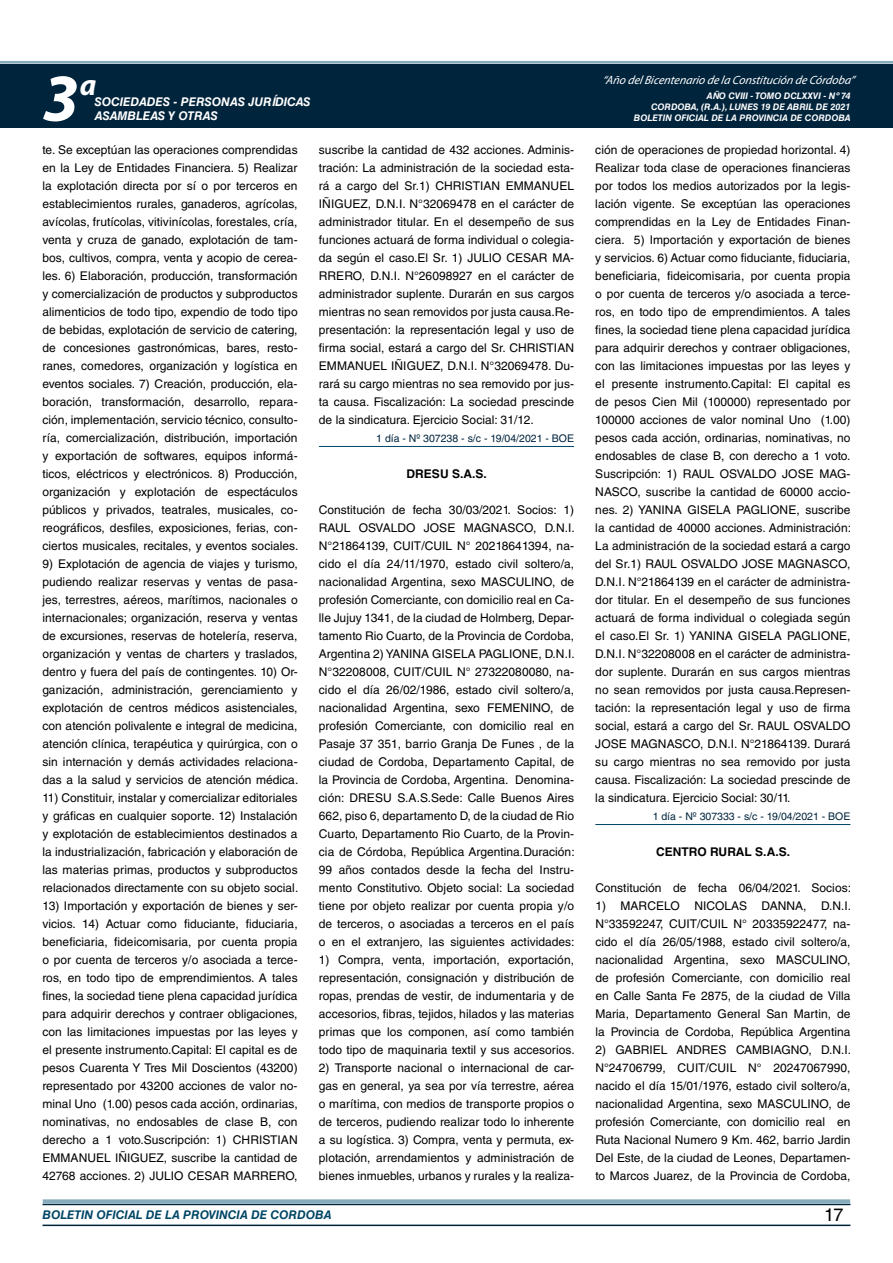
<style>
.page{position:relative;width:893px;height:1263px;background:#fff}
.page>*{position:absolute;margin:0;border:0;box-sizing:border-box;transform-origin:0 0}
.t1{font:italic 700 67.5px "Myriad Pro";color:#fff}
.t2{font:italic 700 30px "Myriad Pro";color:#fff}
.t3{font:18px "Helvetica LT Std";color:#000}
.t4{font:12px/18px "Helvetica LT Std";letter-spacing:.005em;color:#000;text-align:justify}
.t5{font:italic 12px "Myriad Pro";color:#fff}
.t6{font:italic 700 12px "Helvetica LT Std";color:#fff}
.t7{font:italic 700 12px "Helvetica LT Std";color:#004666}
.t8{font:700 12px "Helvetica LT Std";letter-spacing:.005em;color:#000}
.t9{font:10.5px "Helvetica LT Std";color:#00243c}
.t10{font:italic 700 9px/10.8px "Helvetica LT Std";color:#fff;text-align:right}
</style>
<div class="page">
<div style="left:0;top:61px;width:893px;height:6px;background:#fff;opacity:.75"></div>
<div style="left:0;top:64px;width:893px;height:64px;background:#00243c"></div>
<hr style="left:43px;top:1224px;width:807px;height:2px;background:#00243c">
<div style="left:42px;top:1198px;width:809px;height:8px;background:#fff;opacity:.75"></div>
<hr style="left:319px;top:446px;width:255px;height:1px;background:#004666">
<hr style="left:595px;top:824px;width:255px;height:1px;background:#004666">
<h1 class="t1" style="left:43px;top:54px;width:38px">3</h1>
<h2 class="t2" style="left:80px;top:66px;width:18px">a</h2>
<p class="t6" style="left:95px;top:94px;width:217px">SOCIEDADES - PERSONAS JURÍDICAS</p>
<p class="t6" style="left:95px;top:109px;width:125px">ASAMBLEAS Y OTRAS</p>
<p class="t5" style="left:603px;top:72px;width:254px">“Año delBicentenario de la Constitución de Córdoba”</p>
<p class="t10" style="left:634px;top:91px;width:218px">AÑO CVIII - TOMO DCLXXVI - Nº 74<br>CORDOBA, (R.A.), LUNES 19 DE ABRIL DE 2021<br>BOLETIN OFICIAL DE LA PROVINCIA DE CORDOBA</p>
<p class="t4" style="left:43px;top:141px;width:257px">te. Se exceptúan las operaciones comprendidas en la Ley de Entidades Financiera. 5) Realizar la explotación directa por sí o por terceros en establecimientos rurales, ganaderos, agrícolas, avícolas, frutícolas, vitivinícolas, forestales, cría, venta y cruza de ganado, explotación de tam&shy;bos, cultivos, compra, venta y acopio de cerea&shy;les. 6) Elaboración, producción, transformación y comercialización de productos y subproductos alimenticios de todo tipo, expendio de todo tipo de bebidas, explotación de servicio de catering, de concesiones gastronómicas, bares, resto&shy;ranes, comedores, organización y logística en eventos sociales. 7) Creación, producción, ela&shy;boración, transformación, desarrollo, repara&shy;ción, implementación, servicio técnico, consulto&shy;ría, comercialización, distribución, importación y exportación de softwares, equipos informá&shy;ticos, eléctricos y electrónicos. 8) Producción, organización y explotación de espectáculos públicos y privados, teatrales, musicales, co&shy;reográficos, desfiles, exposiciones, ferias, con&shy;ciertos musicales, recitales, y eventos sociales.</p>
<p class="t4" style="left:43px;top:555px;width:257px">9) Explotación de agencia de viajes y turismo, pudiendo realizar reservas y ventas de pasa&shy;jes, terrestres, aéreos, marítimos, nacionales o internacionales; organización, reserva y ventas de excursiones, reservas de hotelería, reserva, organización y ventas de charters y traslados, dentro y fuera del país de contingentes. 10) Or&shy;ganización, administración, gerenciamiento y explotación de centros médicos asistenciales, con atención polivalente e integral de medicina, atención clínica, terapéutica y quirúrgica, con o sin internación y demás actividades relaciona&shy;das a la salud y servicios de atención médica.</p>
<p class="t4" style="left:43px;top:789px;width:257px">11) Constituir, instalar y comercializar editoriales y gráficas en cualquier soporte. 12) Instalación y explotación de establecimientos destinados a la industrialización, fabricación y elaboración de las materias primas, productos y subproductos relacionados directamente con su objeto social.</p>
<p class="t4" style="left:43px;top:897px;width:257px">13) Importación y exportación de bienes y ser&shy;vicios. 14) Actuar como fiduciante, fiduciaria, beneficiaria, fideicomisaria, por cuenta propia o por cuenta de terceros y/o asociada a terce&shy;ros, en todo tipo de emprendimientos. A tales fines, la sociedad tiene plena capacidad jurídica para adquirir derechos y contraer obligaciones, con las limitaciones impuestas por las leyes y el presente instrumento.Capital: El capital es de pesos Cuarenta Y Tres Mil Doscientos (43200) representado por 43200 acciones de valor no&shy;minal Uno (1.00) pesos cada acción, ordinarias, nominativas, no endosables de clase B, con derecho a 1 voto.Suscripción: 1) CHRISTIAN EMMANUEL IÑIGUEZ, suscribe la cantidad de 42768 acciones. 2) JULIO CESAR MARRERO,</p>
<p class="t4" style="left:319px;top:141px;width:257px">suscribe la cantidad de 432 acciones. Adminis&shy;tración: La administración de la sociedad esta&shy;rá a cargo del Sr.1) CHRISTIAN EMMANUEL IÑIGUEZ, D.N.I. N°32069478 en el carácter de administrador titular. En el desempeño de sus funciones actuará de forma individual o colegia&shy;da según el caso.El Sr. 1) JULIO CESAR MA-RRERO, D.N.I. N°26098927 en el carácter de administrador suplente. Durarán en sus cargos mientras no sean removidos por justa causa.Re&shy;presentación: la representación legal y uso de firma social, estará a cargo del Sr. CHRISTIAN EMMANUEL IÑIGUEZ, D.N.I. N°32069478. Du&shy;rará su cargo mientras no sea removido por jus&shy;ta causa. Fiscalización: La sociedad prescinde de la sindicatura. Ejercicio Social: 31/12.</p>
<p class="t9" style="left:376px;top:432px;width:199px">1 día - Nº 307238 - s/c - 19/04/2021 - BOE</p>
<p class="t8" style="left:406px;top:466px;width:82px">DRESU S.A.S.</p>
<p class="t4" style="left:319px;top:501px;width:257px">Constitución de fecha 30/03/2021. Socios: 1)<br>RAUL OSVALDO JOSE MAGNASCO, D.N.I.<br>N°21864139, CUIT/CUIL N° 20218641394, na&shy;cido el día 24/11/1970, estado civil soltero/a, nacionalidad Argentina, sexo MASCULINO, de profesión Comerciante, con domicilio real en Ca&shy;lle Jujuy 1341, de la ciudad de Holmberg, Depar&shy;tamento Rio Cuarto, de la Provincia de Cordoba, Argentina 2) YANINA GISELA PAGLIONE, D.N.I.<br>N°32208008, CUIT/CUIL N° 27322080080, na&shy;cido el día 26/02/1986, estado civil soltero/a, nacionalidad Argentina, sexo FEMENINO, de profesión Comerciante, con domicilio real en Pasaje 37 351, barrio Granja De Funes , de la ciudad de Cordoba, Departamento Capital, de la Provincia de Cordoba, Argentina. Denomina&shy;ción: DRESU S.A.S.Sede: Calle Buenos Aires 662, piso 6, departamento D, de la ciudad de Rio Cuarto, Departamento Rio Cuarto, de la Provin&shy;cia de Córdoba, República Argentina.Duración:<br>99 años contados desde la fecha del Instru&shy;mento Constitutivo. Objeto social: La sociedad tiene por objeto realizar por cuenta propia y/o de terceros, o asociadas a terceros en el país o en el extranjero, las siguientes actividades:</p>
<p class="t4" style="left:319px;top:951px;width:257px">1) Compra, venta, importación, exportación, representación, consignación y distribución de ropas, prendas de vestir, de indumentaria y de accesorios, fibras, tejidos, hilados y las materias primas que los componen, así como también todo tipo de maquinaria textil y sus accesorios.</p>
<p class="t4" style="left:319px;top:1059px;width:257px">2) Transporte nacional o internacional de car&shy;gas en general, ya sea por vía terrestre, aérea o marítima, con medios de transporte propios o de terceros, pudiendo realizar todo lo inherente a su logística. 3) Compra, venta y permuta, ex&shy;plotación, arrendamientos y administración de bienes inmuebles, urbanos y rurales y la realiza-</p>
<p class="t4" style="left:595px;top:141px;width:257px">ción de operaciones de propiedad horizontal. 4)<br>Realizar toda clase de operaciones financieras por todos los medios autorizados por la legis&shy;lación vigente. Se exceptúan las operaciones comprendidas en la Ley de Entidades Finan&shy;ciera. 5) Importación y exportación de bienes y servicios. 6) Actuar como fiduciante, fiduciaria, beneficiaria, fideicomisaria, por cuenta propia o por cuenta de terceros y/o asociada a terce&shy;ros, en todo tipo de emprendimientos. A tales fines, la sociedad tiene plena capacidad jurídica para adquirir derechos y contraer obligaciones, con las limitaciones impuestas por las leyes y el presente instrumento.Capital: El capital es de pesos Cien Mil (100000) representado por 100000 acciones de valor nominal Uno (1.00) pesos cada acción, ordinarias, nominativas, no endosables de clase B, con derecho a 1 voto.<br>Suscripción: 1) RAUL OSVALDO JOSE MAG-NASCO, suscribe la cantidad de 60000 accio&shy;nes. 2) YANINA GISELA PAGLIONE, suscribe la cantidad de 40000 acciones. Administración:<br>La administración de la sociedad estará a cargo del Sr.1) RAUL OSVALDO JOSE MAGNASCO, D.N.I. N°21864139 en el carácter de administra&shy;dor titular. En el desempeño de sus funciones actuará de forma individual o colegiada según el caso.El Sr. 1) YANINA GISELA PAGLIONE, D.N.I. N°32208008 en el carácter de administra&shy;dor suplente. Durarán en sus cargos mientras no sean removidos por justa causa.Represen&shy;tación: la representación legal y uso de firma social, estará a cargo del Sr. RAUL OSVALDO JOSE MAGNASCO, D.N.I. N°21864139. Durará su cargo mientras no sea removido por justa causa. Fiscalización: La sociedad prescinde de la sindicatura. Ejercicio Social: 30/11.</p>
<p class="t9" style="left:653px;top:810px;width:199px">1 día - Nº 307333 - s/c - 19/04/2021 - BOE</p>
<p class="t8" style="left:656px;top:844px;width:135px">CENTRO RURAL S.A.S.</p>
<p class="t4" style="left:595px;top:879px;width:257px">Constitución de fecha 06/04/2021. Socios:</p>
<p class="t4" style="left:595px;top:897px;width:257px">1) MARCELO NICOLAS DANNA, D.N.I.<br>N°33592247, CUIT/CUIL N° 20335922477, na&shy;cido el día 26/05/1988, estado civil soltero/a, nacionalidad Argentina, sexo MASCULINO, de profesión Comerciante, con domicilio real en Calle Santa Fe 2875, de la ciudad de Villa Maria, Departamento General San Martin, de la Provincia de Cordoba, República Argentina</p>
<p class="t4" style="left:595px;top:1041px;width:257px">2) GABRIEL ANDRES CAMBIAGNO, D.N.I.<br>N°24706799, CUIT/CUIL N° 20247067990, nacido el día 15/01/1976, estado civil soltero/a, nacionalidad Argentina, sexo MASCULINO, de profesión Comerciante, con domicilio real en Ruta Nacional Numero 9 Km. 462, barrio Jardin Del Este, de la ciudad de Leones, Departamen&shy;to Marcos Juarez, de la Provincia de Cordoba,</p>
<p class="t7" style="left:43px;top:1208px;width:290px">BOLETIN OFICIAL DE LA PROVINCIA DE CORDOBA</p>
<h3 class="t3" style="left:824px;top:1204px;width:21px">17</h3>
</div>
